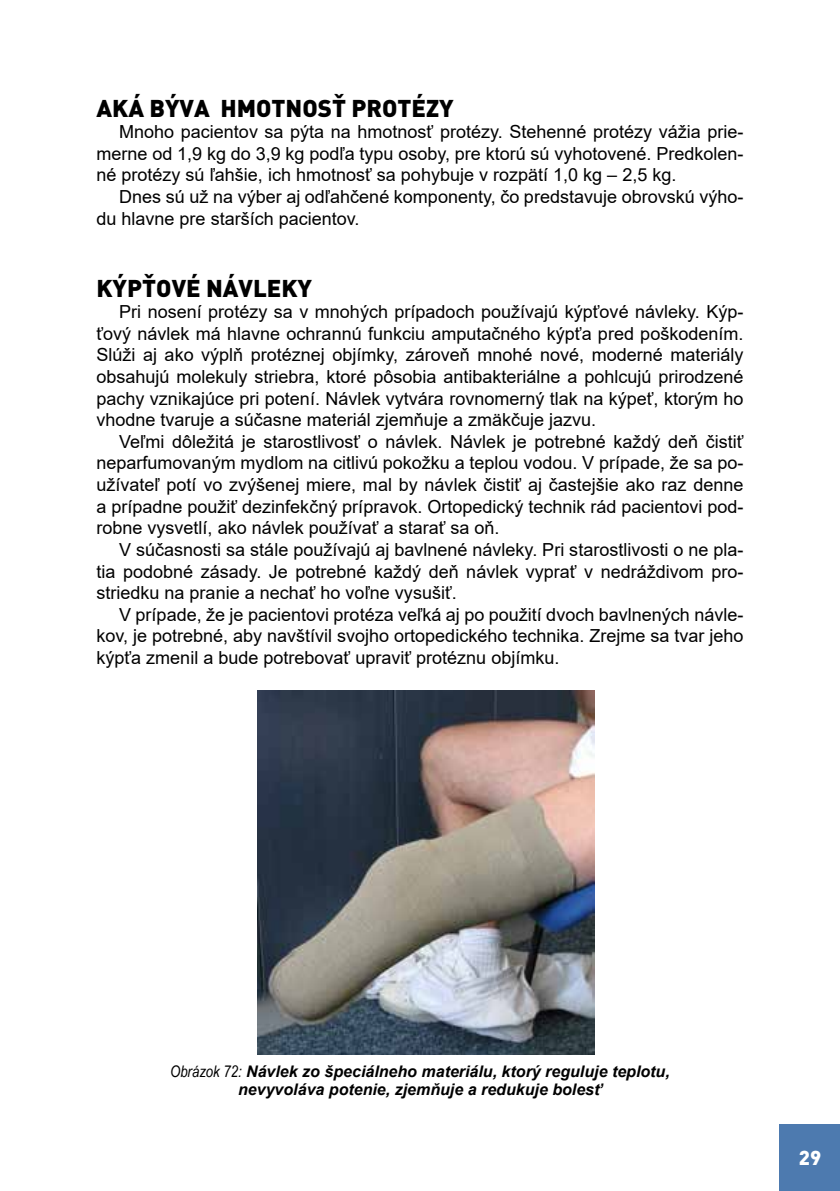
<style>
.page{position:relative;width:840px;height:1191px;background:#fff}
.page>*{position:absolute;margin:0;border:0;box-sizing:border-box;transform-origin:0 0}
.t1{font:900 24px "DINCE";color:#000}
.t2{font:900 20px "DINCE";color:#fff}
.t3{font:18px/21.6px "Arial";color:#000;text-align:justify}
.t4{font:italic 700 16px/18px "Arial";color:#000;text-align:center}
.s1{font-family:"Arial Narrow";font-weight:400}
</style>
<div class="page">
<div style="left:779px;top:1124px;width:60px;height:67px;background:#4d7aaf"></div>
<img style="left:257px;top:690px;width:337px;height:364px">
<h1 class="t1" style="left:96px;top:92px;width:358px">AKÁ BÝVA HMOTNOSŤ PROTÉZY</h1>
<p class="t3" style="left:96px;top:121px;width:648px;text-indent:23px">Mnoho pacientov sa pýta na hmotnosť protézy. Stehenné protézy vážia prie&shy;merne od 1,9 kg do 3,9 kg podľa typu osoby, pre ktorú sú vyhotovené. Predkolen&shy;né protézy sú ľahšie, ich hmotnosť sa pohybuje v rozpätí 1,0 kg – 2,5 kg.</p>
<p class="t3" style="left:96px;top:186px;width:648px;text-indent:23px">Dnes sú už na výber aj odľahčené komponenty, čo predstavuje obrovskú výho&shy;du hlavne pre starších pacientov.</p>
<h1 class="t1" style="left:96px;top:272px;width:217px">KÝPŤOVÉ NÁVLEKY</h1>
<p class="t3" style="left:96px;top:301px;width:648px;text-indent:23px">Pri nosení protézy sa v mnohých prípadoch používajú kýpťové návleky. Kýp&shy;ťový návlek má hlavne ochrannú funkciu amputačného kýpťa pred poškodením.<br>Slúži aj ako výplň protéznej objímky, zároveň mnohé nové, moderné materiály obsahujú molekuly striebra, ktoré pôsobia antibakteriálne a pohlcujú prirodzené pachy vznikajúce pri potení. Návlek vytvára rovnomerný tlak na kýpeť, ktorým ho vhodne tvaruje a súčasne materiál zjemňuje a zmäkčuje jazvu.</p>
<p class="t3" style="left:96px;top:430px;width:648px;text-indent:23px">Veľmi dôležitá je starostlivosť o návlek. Návlek je potrebné každý deň čistiť neparfumovaným mydlom na citlivú pokožku a teplou vodou. V prípade, že sa po&shy;užívateľ potí vo zvýšenej miere, mal by návlek čistiť aj častejšie ako raz denne a prípadne použiť dezinfekčný prípravok. Ortopedický technik rád pacientovi pod&shy;robne vysvetlí, ako návlek používať a starať sa oň.</p>
<p class="t3" style="left:96px;top:538px;width:648px;text-indent:23px">V súčasnosti sa stále používajú aj bavlnené návleky. Pri starostlivosti o ne pla&shy;tia podobné zásady. Je potrebné každý deň návlek vyprať v nedráždivom pro&shy;striedku na pranie a nechať ho voľne vysušiť.</p>
<p class="t3" style="left:96px;top:603px;width:648px;text-indent:23px">V prípade, že je pacientovi protéza veľká aj po použití dvoch bavlnených návle&shy;kov, je potrebné, aby navštívil svojho ortopedického technika. Zrejme sa tvar jeho kýpťa zmenil a bude potrebovať upraviť protéznu objímku.</p>
<p class="t4" style="left:170px;top:1063px;width:501px"><span class="s1">Obrázok 72:</span> Návlek zo špeciálneho materiálu, ktorý reguluje teplotu, nevyvoláva potenie, zjemňuje a redukuje bolesť</p>
<p class="t2" style="left:798px;top:1143px;width:24px">29</p>
</div>
